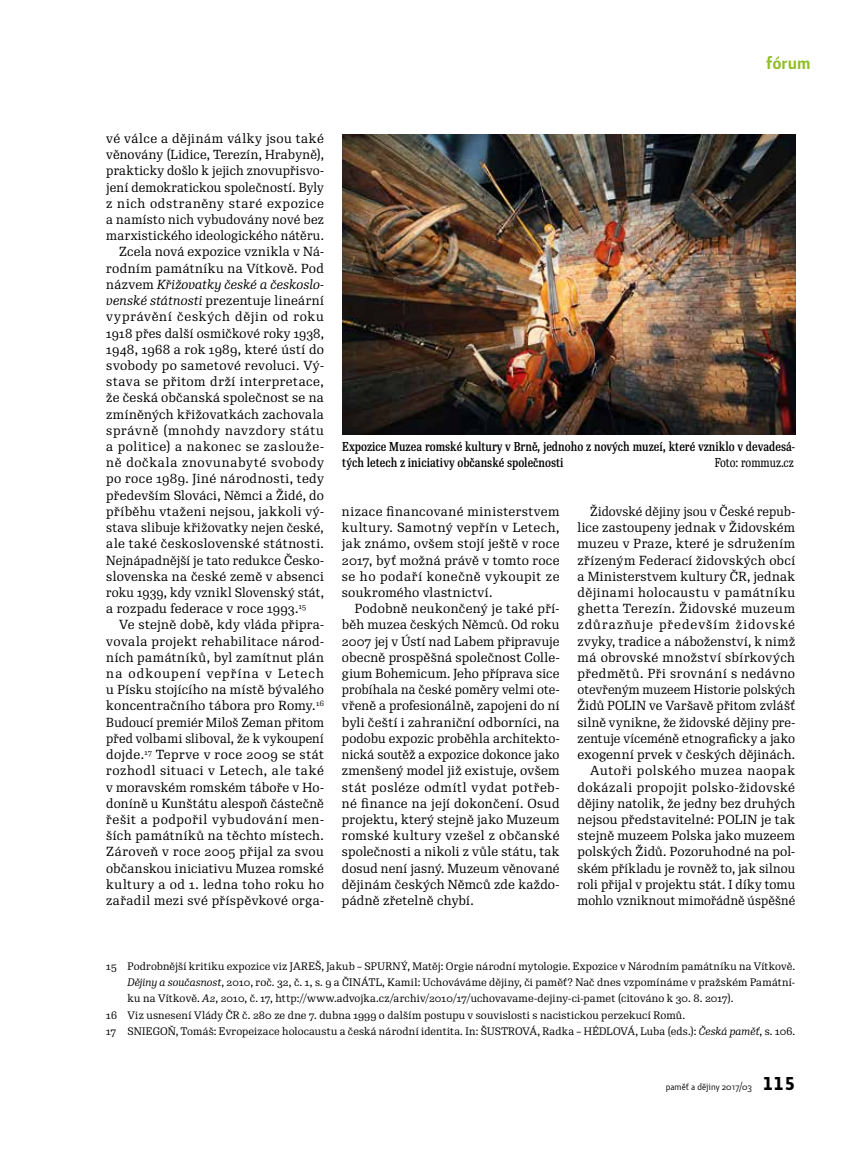
<style>
.page{position:relative;width:859px;height:1149px;background:#fff}
.page>*{position:absolute;margin:0;border:0;box-sizing:border-box;transform-origin:0 0}
.t1{font:600 18px "Botanika Std";letter-spacing:.005em;color:#90bf21}
.t2{font:12.75px/16.2px "Re Public Std";letter-spacing:.025em;color:#000;text-align:justify}
.t3{font:12.75px/16.2px "Re Public Std";letter-spacing:.025em;color:#000;text-align:right;scale:.95 1}
.t4{font:12.75px "Re Public Std";letter-spacing:.05em;color:#000}
.t5{font:12.75px "Re Public Std";letter-spacing:.045em;color:#000}
.t6{font:12.75px "Re Public Std";letter-spacing:.055em;color:#000}
.t7{font:12.75px "Re Public Std";letter-spacing:.025em;color:#000;scale:.96 1}
.t8{font:italic 12.75px "Re Public Std";letter-spacing:.01em;color:#000}
.t9{font:12.75px "Re Public Std";letter-spacing:.005em;color:#000;scale:.96 1}
.t10{font:12.75px "Re Public Std";letter-spacing:.08em;color:#000}
.t11{font:500 12.45px/16.2px "Re Public Std Cond";color:#000}
.t12{font:12.45px "Re Public Std Cond";color:#000}
.t13{font:10.5px "Re Public Std";letter-spacing:.01em;color:#000}
.t14{font:9.75px "Botanika Std";color:#000}
.s1{font-style:normal}
.s2{font-style:italic}
.s3{font-family:"Botanika Mono";font-weight:700;font-size:18px}
</style>
<div class="page">
<img style="left:342px;top:135px;width:453px;height:299px">
<h1 class="t1" style="left:766px;top:51px;width:46px">fórum</h1>
<p class="t2" style="left:106px;top:130px;width:219px">vé válce a dějinám války jsou také</p>
<p class="t2" style="left:106px;top:147px;width:219px">věnovány (Lidice, Terezín, Hrabyně),</p>
<p class="t2" style="left:106px;top:163px;width:219px">prakticky došlo k jejich znovupřisvo-</p>
<p class="t2" style="left:106px;top:179px;width:219px">jení demokratickou společností. Byly</p>
<p class="t6" style="left:106px;top:195px;width:219px">z nich odstraněny staré expozice</p>
<p class="t2" style="left:106px;top:211px;width:219px">a namísto nich vybudovány nové bez</p>
<p class="t2" style="left:106px;top:228px;width:219px">marxistického ideologického nátěru.</p>
<p class="t2" style="left:119px;top:244px;width:206px">Zcela nová expozice vznikla v Ná-</p>
<p class="t2" style="left:106px;top:260px;width:219px">rodním památníku na Vítkově. Pod</p>
<p class="t8" style="left:106px;top:276px;width:219px"><span class="s1">názvem</span> Křižovatky české a českoslo-</p>
<p class="t2" style="left:106px;top:292px;width:219px"><span class="s2">venské státnosti</span> prezentuje lineární</p>
<p class="t6" style="left:106px;top:308px;width:219px">vyprávění českých dějin od roku</p>
<p class="t2" style="left:106px;top:325px;width:219px">1918 přes další osmičkové roky 1938,</p>
<p class="t2" style="left:106px;top:341px;width:219px">1948, 1968 a rok 1989, které ústí do</p>
<p class="t2" style="left:106px;top:357px;width:219px">svobody po sametové revoluci. Vý-</p>
<p class="t2" style="left:106px;top:373px;width:219px">stava se přitom drží interpretace,</p>
<p class="t2" style="left:106px;top:390px;width:219px">že česká občanská společnost se na</p>
<p class="t2" style="left:106px;top:406px;width:219px">zmíněných křižovatkách zachovala</p>
<p class="t4" style="left:106px;top:422px;width:219px">správně (mnohdy navzdory státu</p>
<p class="t5" style="left:106px;top:438px;width:219px">a politice) a nakonec se zaslouže-</p>
<p class="t4" style="left:106px;top:454px;width:219px">ně dočkala znovunabyté svobody</p>
<p class="t2" style="left:106px;top:471px;width:219px">po roce 1989. Jiné národnosti, tedy</p>
<p class="t2" style="left:106px;top:487px;width:219px">především Slováci, Němci a Židé, do</p>
<p class="t2" style="left:106px;top:503px;width:219px">příběhu vtaženi nejsou, jakkoli vý-</p>
<p class="t2" style="left:106px;top:519px;width:219px">stava slibuje křižovatky nejen české,</p>
<p class="t2" style="left:106px;top:535px;width:219px">ale také československé státnosti.</p>
<p class="t7" style="left:106px;top:551px;width:228px">Nejnápadnější je tato redukce Česko-</p>
<p class="t2" style="left:106px;top:568px;width:219px">slovenska na české země v absenci</p>
<p class="t2" style="left:106px;top:584px;width:219px">roku 1939, kdy vznikl Slovenský stát,</p>
<p class="t2" style="left:106px;top:600px;width:201px">a rozpadu federace v roce 1993.<sup>15</sup></p>
<p class="t2" style="left:119px;top:616px;width:206px">Ve stejně době, kdy vláda připra-</p>
<p class="t2" style="left:106px;top:633px;width:219px">vovala projekt rehabilitace národ-</p>
<p class="t2" style="left:106px;top:649px;width:219px">ních památníků, byl zamítnut plán</p>
<p class="t10" style="left:106px;top:665px;width:219px">na odkoupení vepřína v Letech</p>
<p class="t2" style="left:106px;top:681px;width:219px">u Písku stojícího na místě bývalého</p>
<p class="t2" style="left:106px;top:697px;width:219px">koncentračního tábora pro Romy.<sup>16</sup></p>
<p class="t9" style="left:106px;top:713px;width:228px">Budoucí premiér Miloš Zeman přitom</p>
<p class="t3" style="left:106px;top:730px;width:231px">před volbami sliboval, že k vykoupení</p>
<p class="t2" style="left:106px;top:746px;width:219px">dojde.<sup>17</sup> Teprve v roce 2009 se stát</p>
<p class="t5" style="left:106px;top:762px;width:219px">rozhodl situaci v Letech, ale také</p>
<p class="t2" style="left:106px;top:778px;width:219px">v moravském romském táboře v Ho-</p>
<p class="t2" style="left:106px;top:795px;width:219px">doníně u Kunštátu alespoň částečně</p>
<p class="t4" style="left:106px;top:811px;width:219px">řešit a podpořil vybudování men-</p>
<p class="t2" style="left:106px;top:827px;width:219px">ších památníků na těchto místech.</p>
<p class="t2" style="left:106px;top:843px;width:219px">Zároveň v roce 2005 přijal za svou</p>
<p class="t2" style="left:106px;top:859px;width:219px">občanskou iniciativu Muzea romské</p>
<p class="t2" style="left:106px;top:876px;width:219px">kultury a od 1. ledna toho roku ho</p>
<p class="t2" style="left:106px;top:892px;width:219px">zařadil mezi své příspěvkové orga-</p>
<p class="t11" style="left:342px;top:438px;width:454px">Expozice Muzea romské kultury v Brně, jednoho z nových muzeí, které vzniklo v devadesá&shy;tých letech z iniciativy občanské společnosti</p>
<p class="t12" style="left:715px;top:455px;width:80px">Foto: rommuz.cz</p>
<p class="t2" style="left:342px;top:503px;width:219px">nizace financované ministerstvem kultury. Samotný vepřín v Letech, jak známo, ovšem stojí ještě v roce 2017, byť možná právě v tomto roce se ho podaří konečně vykoupit ze soukromého vlastnictví.</p>
<p class="t2" style="left:342px;top:600px;width:219px;text-indent:13px">Podobně neukončený je také pří&shy;běh muzea českých Němců. Od roku 2007 jej v Ústí nad Labem připravuje obecně prospěšná společnost Colle&shy;gium Bohemicum. Jeho příprava sice probíhala na české poměry velmi ote&shy;vřeně a profesionálně, zapojeni do ní byli čeští i zahraniční odborníci, na podobu expozic proběhla architekto&shy;nická soutěž a expozice dokonce jako zmenšený model již existuje, ovšem stát posléze odmítl vydat potřeb&shy;né finance na její dokončení. Osud projektu, který stejně jako Muzeum romské kultury vzešel z občanské společnosti a nikoli z vůle státu, tak dosud není jasný. Muzeum věnované dějinám českých Němců zde každo&shy;pádně zřetelně chybí.</p>
<p class="t3" style="left:578px;top:503px;width:231px">Židovské dějiny jsou v České repub&shy;lice zastoupeny jednak v Židovském muzeu v Praze, které je sdružením zřízeným Federací židovských obcí a Ministerstvem kultury ČR, jednak dějinami holocaustu v památníku ghetta Terezín. Židovské muzeum zdůrazňuje především židovské zvyky, tradice a náboženství, k nimž má obrovské množství sbírkových předmětů. Při srovnání s nedávno otevřeným muzeem Historie polských Židů POLIN ve Varšavě přitom zvlášť silně vynikne, že židovské dějiny pre&shy;zentuje víceméně etnograficky a jako exogenní prvek v českých dějinách.<br>Autoři polského muzea naopak dokázali propojit polsko-židovské dějiny natolik, že jedny bez druhých nejsou představitelné: POLIN je tak stejně muzeem Polska jako muzeem polských Židů. Pozoruhodné na pol&shy;ském příkladu je rovněž to, jak silnou roli přijal v projektu stát. I díky tomu mohlo vzniknout mimořádně úspěšné</p>
<p class="t13" style="left:106px;top:959px;width:690px">15 Podrobnější kritiku expozice viz JAREŠ, Jakub – SPURNÝ, Matěj: Orgie národní mytologie. Expozice v Národním památníku na Vítkově.</p>
<p class="t13" style="left:128px;top:975px;width:669px"><span class="s2">Dějiny a současnost</span>, 2010, roč. 32, č. 1, s. 9 a ČINÁTL, Kamil: Uchováváme dějiny, či paměť? Nač dnes vzpomínáme v pražském Památní-</p>
<p class="t13" style="left:128px;top:991px;width:607px">ku na Vítkově. <span class="s2">A2</span>, 2010, č. 17, http://www.advojka.cz/archiv/2010/17/uchovavame-dejiny-ci-pamet (citováno k 30. 8. 2017).</p>
<p class="t13" style="left:106px;top:1007px;width:580px">16 Viz usnesení Vlády ČR č. 280 ze dne 7. dubna 1999 o dalším postupu v souvislosti s nacistickou perzekucí Romů.</p>
<p class="t13" style="left:106px;top:1023px;width:690px">17 SNIEGOŇ, Tomáš: Evropeizace holocaustu a česká národní identita. In: ŠUSTROVÁ, Radka – HÉDLOVÁ, Luba (eds.): <span class="s2">Česká paměť</span>, s. 106.</p>
<p class="t14" style="left:666px;top:1080px;width:131px">paměť a dějiny 2017/03 <span class="s3">115</span></p>
</div>
